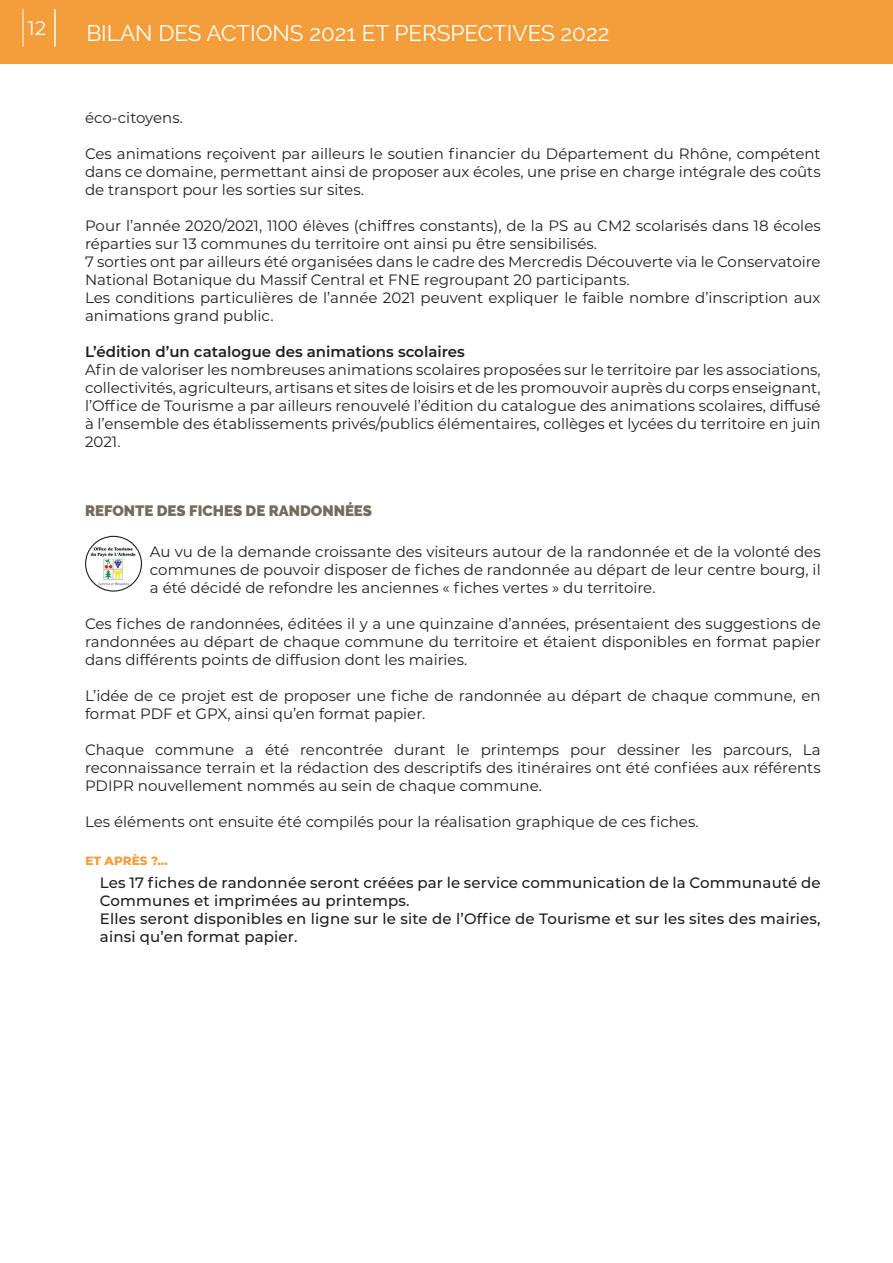
<style>
.page{position:relative;width:893px;height:1263px;background:#fff}
.page>*{position:absolute;margin:0;border:0;box-sizing:border-box;transform-origin:0 0}
.t1{font:22.5px "Raleway";color:#fff}
.t2{font:19.5px "Montserrat";color:#fff}
.t3{font:15px/18px "Montserrat";color:#231f20;text-align:justify}
.t4{font:500 15px/18px "Montserrat";letter-spacing:.01em;color:#231f20}
.t5{font:600 15px "Montserrat";color:#231f20}
.t6{font:900 15px "Raleway";color:#756b5c}
.t7{font:800 12px "Montserrat";color:#f49e3b}
</style>
<div class="page">
<div style="left:0;top:0;width:893px;height:63px;background:#f49e3b"></div>
<hr style="left:54px;top:9px;width:2px;height:38px;background:#fff">
<hr style="left:23px;top:9px;width:1px;height:38px;background:#fff">
<img style="left:90px;top:545px;width:47px;height:41px">
<div style="left:85px;top:536px;width:57px;height:56px;border:1px solid #231f20;border-radius:50%"></div>
<h2 class="t2" style="left:28px;top:15px;width:20px">12</h2>
<h1 class="t1" style="left:86px;top:20px;width:525px">BILAN DES ACTIONS 2021 ET PERSPECTIVES 2022</h1>
<p class="t3" style="left:85px;top:108px;width:99px">éco-citoyens.</p>
<p class="t3" style="left:85px;top:144px;width:737px">Ces animations reçoivent par ailleurs le soutien financier du Département du Rhône, compétent dans ce domaine, permettant ainsi de proposer aux écoles, une prise en charge intégrale des coûts de transport pour les sorties sur sites.</p>
<p class="t3" style="left:85px;top:216px;width:737px;text-align:left">Pour l’année 2020/2021, 1100 élèves (chiffres constants), de la PS au CM2 scolarisés dans 18 écoles réparties sur 13 communes du territoire ont ainsi pu être sensibilisés.<br>7 sorties ont par ailleurs été organisées dans le cadre des Mercredis Découverte via le Conservatoire National Botanique du Massif Central et FNE regroupant 20 participants.<br>Les conditions particulières de l’année 2021 peuvent expliquer le faible nombre d’inscription aux animations grand public.</p>
<p class="t5" style="left:85px;top:341px;width:381px">L’édition d’un catalogue des animations scolaires</p>
<p class="t3" style="left:85px;top:360px;width:737px">Afin de valoriser les nombreuses animations scolaires proposées sur le territoire par les associations, collectivités, agriculteurs, artisans et sites de loisirs et de les promouvoir auprès du corps enseignant, l’Office de Tourisme a par ailleurs renouvelé l’édition du catalogue des animations scolaires, diffusé à l’ensemble des établissements privés/publics élémentaires, collèges et lycées du territoire en juin 2021.</p>
<p class="t6" style="left:85px;top:502px;width:289px">REFONTE DES FICHES DE RANDONNÉES</p>
<p class="t3" style="left:150px;top:543px;width:672px">Au vu de la demande croissante des visiteurs autour de la randonnée et de la volonté des communes de pouvoir disposer de fiches de randonnée au départ de leur centre bourg, il a été décidé de refondre les anciennes « fiches vertes » du territoire.</p>
<p class="t3" style="left:85px;top:615px;width:737px">Ces fiches de randonnées, éditées il y a une quinzaine d’années, présentaient des suggestions de randonnées au départ de chaque commune du territoire et étaient disponibles en format papier dans différents points de diffusion dont les mairies.</p>
<p class="t3" style="left:85px;top:687px;width:737px">L’idée de ce projet est de proposer une fiche de randonnée au départ de chaque commune, en format PDF et GPX, ainsi qu’en format papier.</p>
<p class="t3" style="left:85px;top:741px;width:737px">Chaque commune a été rencontrée durant le printemps pour dessiner les parcours, La reconnaissance terrain et la rédaction des descriptifs des itinéraires ont été confiées aux référents PDIPR nouvellement nommés au sein de chaque commune.</p>
<p class="t3" style="left:85px;top:813px;width:615px">Les éléments ont ensuite été compilés pour la réalisation graphique de ces fiches.</p>
<p class="t7" style="left:85px;top:852px;width:84px">ET APRÈS ?...</p>
<p class="t4" style="left:100px;top:872px;width:722px">Les 17 fiches de randonnée seront créées par le service communication de la Communauté de Communes et imprimées au printemps.<br>Elles seront disponibles en ligne sur le site de l’Office de Tourisme et sur les sites des mairies, ainsi qu’en format papier.</p>
</div>
